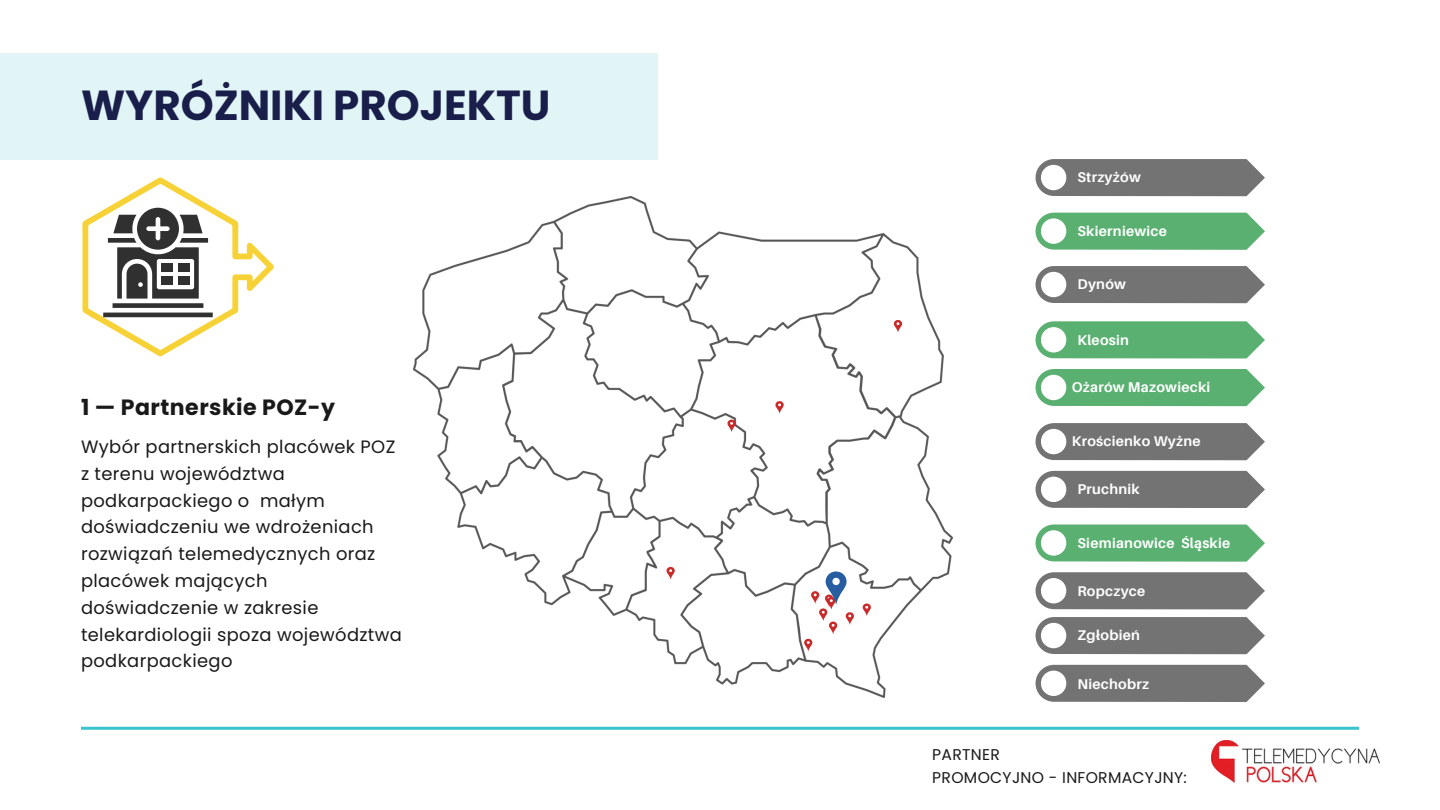
<style>
.page{position:relative;width:1440px;height:810px;background:#fff}
.page>*{position:absolute;margin:0;border:0;box-sizing:border-box;transform-origin:0 0}
.t1{font:700 42px "Poppins";color:#191f4a}
.t2{font:700 22.1px "Poppins";letter-spacing:.02em;color:#191919}
.t3{font:17.9px/26.8px "Poppins";letter-spacing:.02em;color:#191919}
.t4{font:15.6px "Poppins";letter-spacing:.02em;color:#191919}
.t5{font:700 14.1px "Aileron";letter-spacing:.02em;color:#fff}
</style>
<div class="page">
<hr style="left:81px;top:727px;width:1278px;height:3px;background:#39c2cf">
<div style="left:0;top:53px;width:658px;height:106px;background:#e1f5f7"></div>
<svg style="left:82px;top:177px;width:192px;height:179px"></svg>
<svg style="left:1036px;top:159px;width:229px;height:37px;background:#838383"></svg>
<svg style="left:1036px;top:213px;width:229px;height:37px;background:#6eb982"></svg>
<svg style="left:1036px;top:266px;width:229px;height:37px;background:#838383"></svg>
<svg style="left:1036px;top:321px;width:229px;height:37px;background:#6eb982"></svg>
<svg style="left:1036px;top:369px;width:229px;height:37px;background:#6cb981"></svg>
<svg style="left:1036px;top:423px;width:229px;height:37px;background:#838383"></svg>
<svg style="left:1036px;top:471px;width:229px;height:37px;background:#838383"></svg>
<svg style="left:1036px;top:524px;width:229px;height:38px;background:#70ba84"></svg>
<svg style="left:1036px;top:572px;width:229px;height:37px;background:#838383"></svg>
<svg style="left:1036px;top:617px;width:229px;height:37px;background:#838383"></svg>
<img style="left:413px;top:196px;width:540px;height:501px">
<svg style="left:863px;top:603px;width:8px;height:13px"></svg>
<svg style="left:894px;top:320px;width:8px;height:13px"></svg>
<svg style="left:666px;top:567px;width:9px;height:13px"></svg>
<svg style="left:775px;top:401px;width:9px;height:13px"></svg>
<svg style="left:727px;top:419px;width:9px;height:13px"></svg>
<svg style="left:804px;top:571px;width:50px;height:80px"></svg>
<svg style="left:1036px;top:665px;width:229px;height:37px;background:#838383"></svg>
<img style="left:1211px;top:741px;width:169px;height:42px">
<p class="t1" style="left:81px;top:76px;width:471px">WYRÓŻNIKI PROJEKTU</p>
<p class="t2" style="left:81px;top:391px;width:256px">1 — Partnerskie POZ-y</p>
<p class="t3" style="left:81px;top:433px;width:322px">Wybór partnerskich placówek POZ z terenu województwa podkarpackiego o małym doświadczeniu we wdrożeniach rozwiązań telemedycznych oraz placówek mających doświadczenie w zakresie telekardiologii spoza województwa podkarpackiego</p>
<p class="t5" style="left:1077px;top:169px;width:65px">Strzyżów</p>
<p class="t5" style="left:1077px;top:222px;width:91px">Skierniewice</p>
<p class="t5" style="left:1077px;top:276px;width:50px">Dynów</p>
<p class="t5" style="left:1077px;top:331px;width:53px">Kleosin</p>
<p class="t5" style="left:1072px;top:379px;width:140px">Ożarów Mazowiecki</p>
<p class="t5" style="left:1072px;top:433px;width:130px">Krościenko Wyżne</p>
<p class="t5" style="left:1077px;top:480px;width:64px">Pruchnik</p>
<p class="t5" style="left:1077px;top:534px;width:154px">Siemianowice Śląskie</p>
<p class="t5" style="left:1077px;top:582px;width:69px">Ropczyce</p>
<p class="t5" style="left:1077px;top:627px;width:64px">Zgłobień</p>
<p class="t5" style="left:1077px;top:675px;width:73px">Niechobrz</p>
<p class="t4" style="left:932px;top:743px;width:69px">PARTNER</p>
<p class="t4" style="left:932px;top:766px;width:256px">PROMOCYJNO - INFORMACYJNY:</p>
</div>
